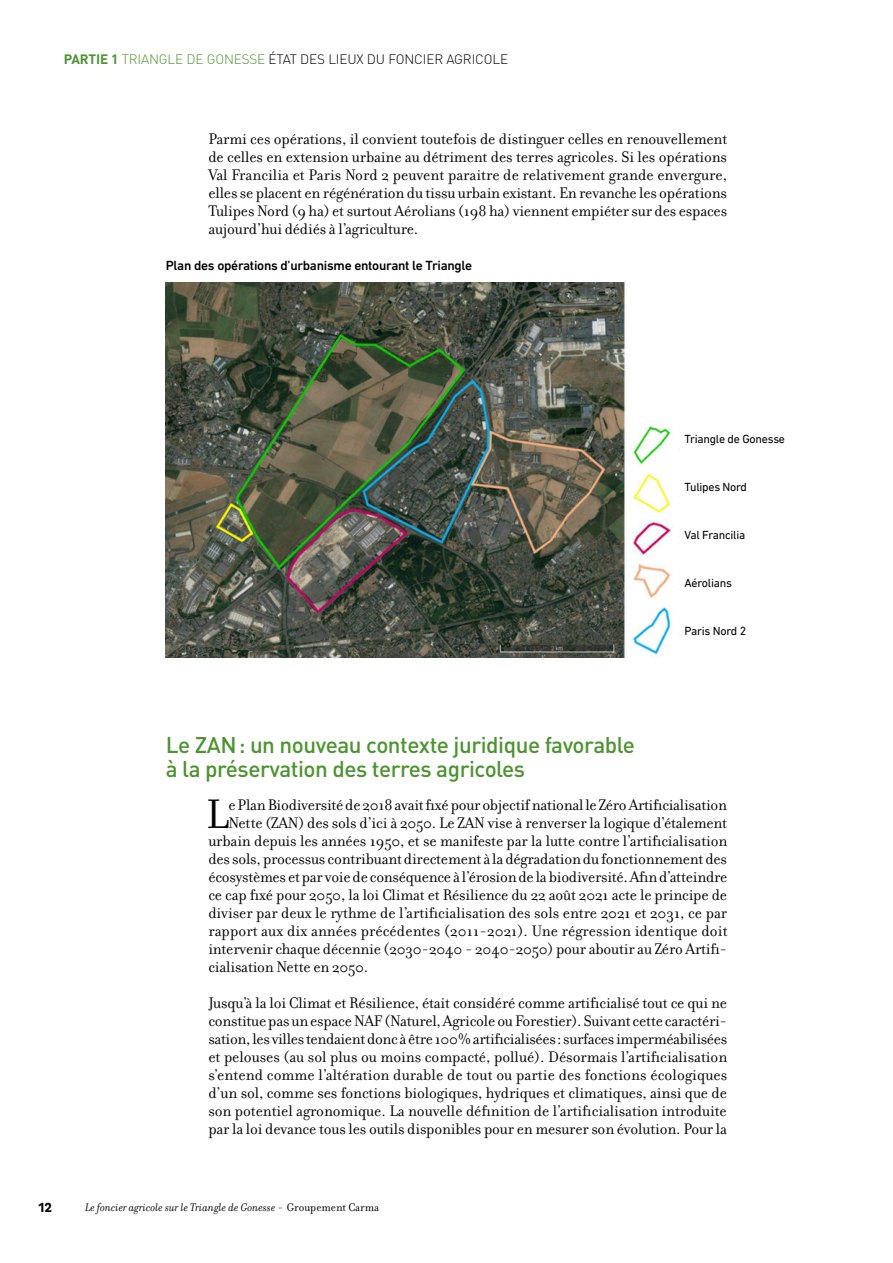
<style>
.page{position:relative;width:893px;height:1263px;background:#fff}
.page>*{position:absolute;margin:0;border:0;box-sizing:border-box;transform-origin:0 0}
.t1{font:44.4px "Filosofia OT";color:#000}
.t2{font:500 22.5px/24px "DIN";letter-spacing:-.02em;color:#4d9431}
.t3{font:16.5px/18px "Filosofia OT";letter-spacing:-.01em;color:#000;text-align:justify}
.t4{font:300 13.5px "DIN";letter-spacing:-.01em;color:#000}
.t5{font:500 13.5px "DIN Next LT Pro";letter-spacing:-.02em;color:#000}
.t6{font:700 13.5px "Pluto Sans Cond";color:#000}
.t7{font:12px "DIN Next LT Pro";letter-spacing:-.02em;color:#000}
.t8{font:italic 12px "Filosofia";color:#000}
.s1{font-weight:700;color:#4d9431}
.s2{color:#4d9431}
.s3{font-style:normal}
</style>
<div class="page">
<img style="left:166px;top:283px;width:507px;height:374px">
<p class="t4" style="left:64px;top:51px;width:446px"><span class="s1">PARTIE 1</span> <span class="s2">TRIANGLE DE GONESSE</span> ÉTAT DES LIEUX DU FONCIER AGRICOLE</p>
<p class="t3" style="left:208px;top:130px;width:520px">Parmi ces opérations, il convient toutefois de distinguer celles en renouvellement de celles en extension urbaine au détriment des terres agricoles. Si les opérations Val Francilia et Paris Nord 2 peuvent paraitre de relativement grande envergure, elles se placent en régénération du tissu urbain existant. En revanche les opérations Tulipes Nord (9 ha) et surtout Aérolians (198 ha) viennent empiéter sur des espaces aujourd’hui dédiés à l’agriculture.</p>
<p class="t5" style="left:166px;top:258px;width:308px">Plan des opérations d’urbanisme entourant le Triangle</p>
<p class="t7" style="left:685px;top:432px;width:102px">Triangle de Gonesse</p>
<p class="t7" style="left:685px;top:480px;width:64px">Tulipes Nord</p>
<p class="t7" style="left:685px;top:528px;width:62px">Val Francilia</p>
<p class="t7" style="left:685px;top:576px;width:49px">Aérolians</p>
<p class="t7" style="left:685px;top:624px;width:63px">Paris Nord 2</p>
<h2 class="t2" style="left:166px;top:732px;width:471px">Le ZAN: un nouveau contexte juridique favorable à la préservation des terres agricoles</h2>
<h1 class="t1" style="left:206px;top:790px;width:24px">L</h1>
<p class="t3" style="left:228px;top:796px;width:500px">e Plan Biodiversité de 2018 avait fixé pour objectif national le Zéro Artificialisation</p>
<p class="t3" style="left:228px;top:814px;width:500px">Nette (ZAN) des sols d’ici à 2050. Le ZAN vise à renverser la logique d’étalement</p>
<p class="t3" style="left:208px;top:832px;width:520px">urbain depuis les années 1950, et se manifeste par la lutte contre l’artificialisation</p>
<p class="t3" style="left:208px;top:850px;width:520px">des sols, processus contribuant directement à la dégradation du fonctionnement des</p>
<p class="t3" style="left:208px;top:868px;width:520px">écosystèmes et par voie de conséquence à l’érosion de la biodiversité. Afin d’atteindre</p>
<p class="t3" style="left:208px;top:886px;width:520px">ce cap fixé pour 2050, la loi Climat et Résilience du 22 août 2021 acte le principe de</p>
<p class="t3" style="left:208px;top:904px;width:520px">diviser par deux le rythme de l’artificialisation des sols entre 2021 et 2031, ce par</p>
<p class="t3" style="left:208px;top:922px;width:521px">rapport aux dix années précédentes (2011-2021). Une régression identique doit</p>
<p class="t3" style="left:208px;top:940px;width:520px">intervenir chaque décennie (2030-2040 - 2040-2050) pour aboutir au Zéro Artifi-</p>
<p class="t3" style="left:208px;top:958px;width:161px">cialisation Nette en 2050.</p>
<p class="t3" style="left:208px;top:994px;width:521px">Jusqu’à la loi Climat et Résilience, était considéré comme artificialisé tout ce qui ne constitue pas un espace NAF (Naturel, Agricole ou Forestier). Suivant cette caractéri&shy;sation, les villes tendaient donc à être 100% artificialisées: surfaces imperméabilisées et pelouses (au sol plus ou moins compacté, pollué). Désormais l’artificialisation s’entend comme l’altération durable de tout ou partie des fonctions écologiques d’un sol, comme ses fonctions biologiques, hydriques et climatiques, ainsi que de son potentiel agronomique. La nouvelle définition de l’artificialisation introduite par la loi devance tous les outils disponibles pour en mesurer son évolution. Pour la</p>
<p class="t6" style="left:39px;top:1200px;width:15px">12</p>
<p class="t8" style="left:85px;top:1200px;width:295px">Le foncier agricole sur le Triangle de Gonesse - <span class="s3">Groupement Carma</span></p>
</div>
